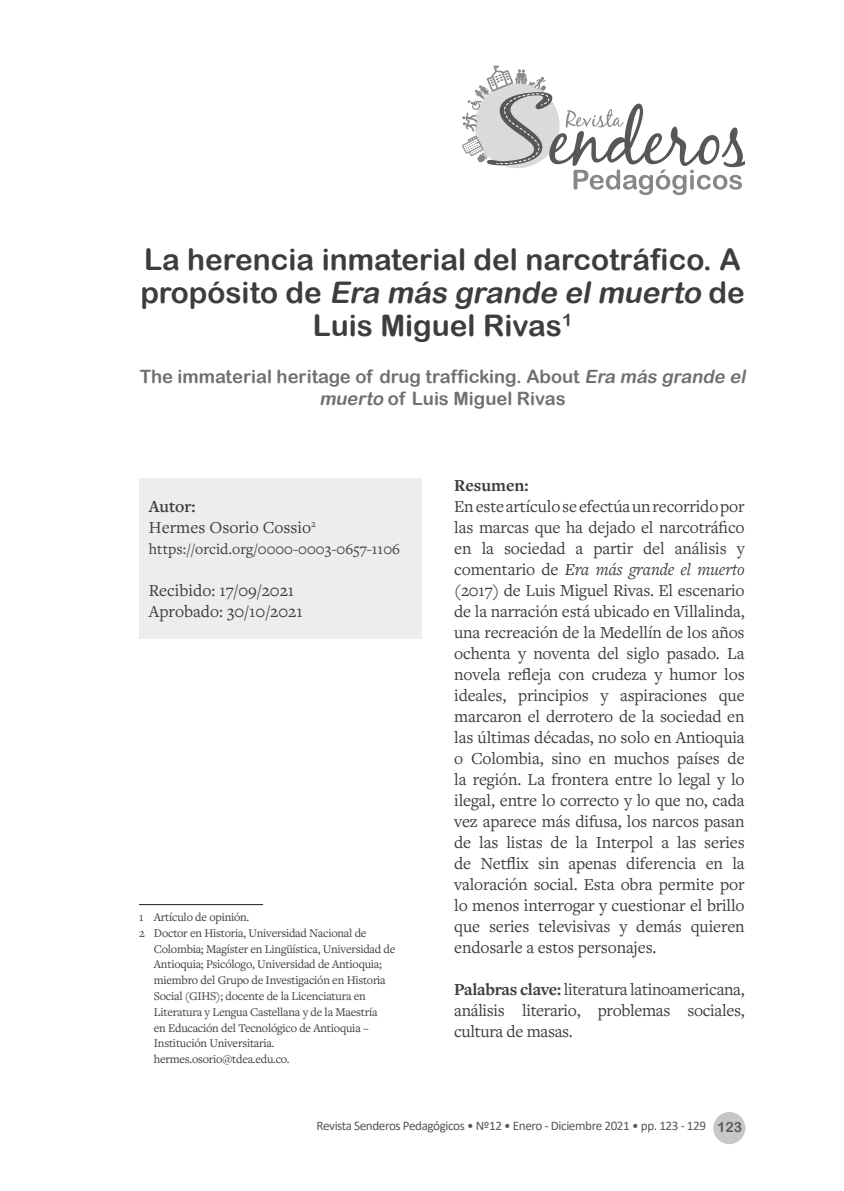
<style>
.page{position:relative;width:844px;height:1191px;background:#fff}
.page>*{position:absolute;margin:0;border:0;box-sizing:border-box;transform-origin:0 0}
.t1{font:29.75px/33.2px "Arial Rounded MT Bold";color:#3d3d3c;text-align:center}
.t2{font:18.38px/22.8px "Arial Rounded MT Bold";color:#70706f;text-align:center}
.t3{font:17.5px/21px "Freight Text Pro";letter-spacing:-.01em;color:#3d3d3c}
.t4{font:700 17.5px "Freight Text Pro";color:#3d3d3c}
.t5{font:15.75px "Freight Text Pro";color:#3d3d3c}
.t6{font:13.12px "Calibri";letter-spacing:-.03em;color:#575756}
.t7{font:12.25px "Freight Text Pro";letter-spacing:-.02em;color:#3d3d3c}
.s1{font-style:italic}
.s2{font-weight:600}
.s3{font-weight:700}
.s4{font-family:"Arial Rounded MT Bold";font-size:14px}
</style>
<div class="page">
<div style="left:713px;top:1112px;width:32px;height:32px;background:#c7c7c6;border-radius:50%"></div>
<hr style="left:139px;top:904px;width:124px;height:1px;background:#1d1d1b">
<div style="left:139px;top:478px;width:282px;height:161px;background:#ededed"></div>
<svg style="left:462px;top:65px;width:282px;height:130px"></svg>
<h1 class="t1" style="left:140px;top:242px;width:605px">La herencia inmaterial del narcotráfico. A p ro p ó s i to d e <span class="s1">Era más grande elmuerto</span> d e<br>Luis Miguel Rivas<sup>1</sup></h1>
<p class="t2" style="left:140px;top:364px;width:610px">The immaterial heritage of drug trafficking. About <span class="s1">Era más grande el muerto</span> of Luis Miguel Rivas</p>
<p class="t3" style="left:149px;top:495px;width:169px"><span class="s2">Autor:<br></span>Hermes Osorio Cossio<sup>2</sup></p>
<p class="t5" style="left:149px;top:538px;width:252px">https://orcid.org/0000-0003-0657-1106</p>
<p class="t3" style="left:149px;top:579px;width:155px">Recibido: 17/09/2021<br>Aprobado: 30/10/2021</p>
<p class="t7" style="left:139px;top:909px;width:112px">1 Artículo de opinión.</p>
<p class="t7" style="left:139px;top:925px;width:229px">2 Doctor en Historia, Universidad Nacional de</p>
<p class="t7" style="left:154px;top:940px;width:243px">Colombia; Magíster en Lingüística, Universidad de</p>
<p class="t7" style="left:154px;top:956px;width:229px">Antioquia; Psicólogo, Universidad de Antioquia;</p>
<p class="t7" style="left:154px;top:972px;width:233px">miembro del Grupo de Investigación en Historia</p>
<p class="t7" style="left:154px;top:988px;width:213px">Social (GIHS); docente de la Licenciatura en</p>
<p class="t7" style="left:154px;top:1003px;width:225px">Literatura y Lengua Castellana y de la Maestría</p>
<p class="t7" style="left:154px;top:1019px;width:216px">en Educación del Tecnológico de Antioquia –</p>
<p class="t7" style="left:154px;top:1035px;width:122px">Institución Universitaria.</p>
<p class="t7" style="left:154px;top:1051px;width:137px">hermes.osorio@tdea.edu.co.</p>
<p class="t4" style="left:454px;top:473px;width:76px">Resumen:</p>
<p class="t3" style="left:454px;top:495px;width:292px;text-align:justify">En este artículo se efectúa un recorrido por las marcas que ha dejado el narcotráfico en la sociedad a partir del análisis y comentario de <span class="s1">Era más grande el muerto </span>(2017) de Luis Miguel Rivas. El escenario de la narración está ubicado en Villalinda, una recreación de la Medellín de los años ochenta y noventa del siglo pasado. La novela refleja con crudeza y humor los ideales, principios y aspiraciones que marcaron el derrotero de la sociedad en las últimas décadas, no solo en Antioquia o Colombia, sino en muchos países de la región. La frontera entre lo legal y lo ilegal, entre lo correcto y lo que no, cada vez aparece más difusa, los narcos pasan de las listas de la Interpol a las series de Netflix sin apenas diferencia en la valoración social. Esta obra permite por lo menos interrogar y cuestionar el brillo que series televisivas y demás quieren endosarle a estos personajes.</p>
<p class="t3" style="left:454px;top:978px;width:292px;text-align:justify"><span class="s3">Palabras clave:</span> literatura latinoamericana, análisis literario, problemas sociales, cultura de masas.</p>
<p class="t6" style="left:316px;top:1116px;width:427px">Revista Senderos Pedagógicos • Nº12 • Enero - Diciembre 2021 • pp. 123 - 129 <span class="s4">123</span></p>
</div>
